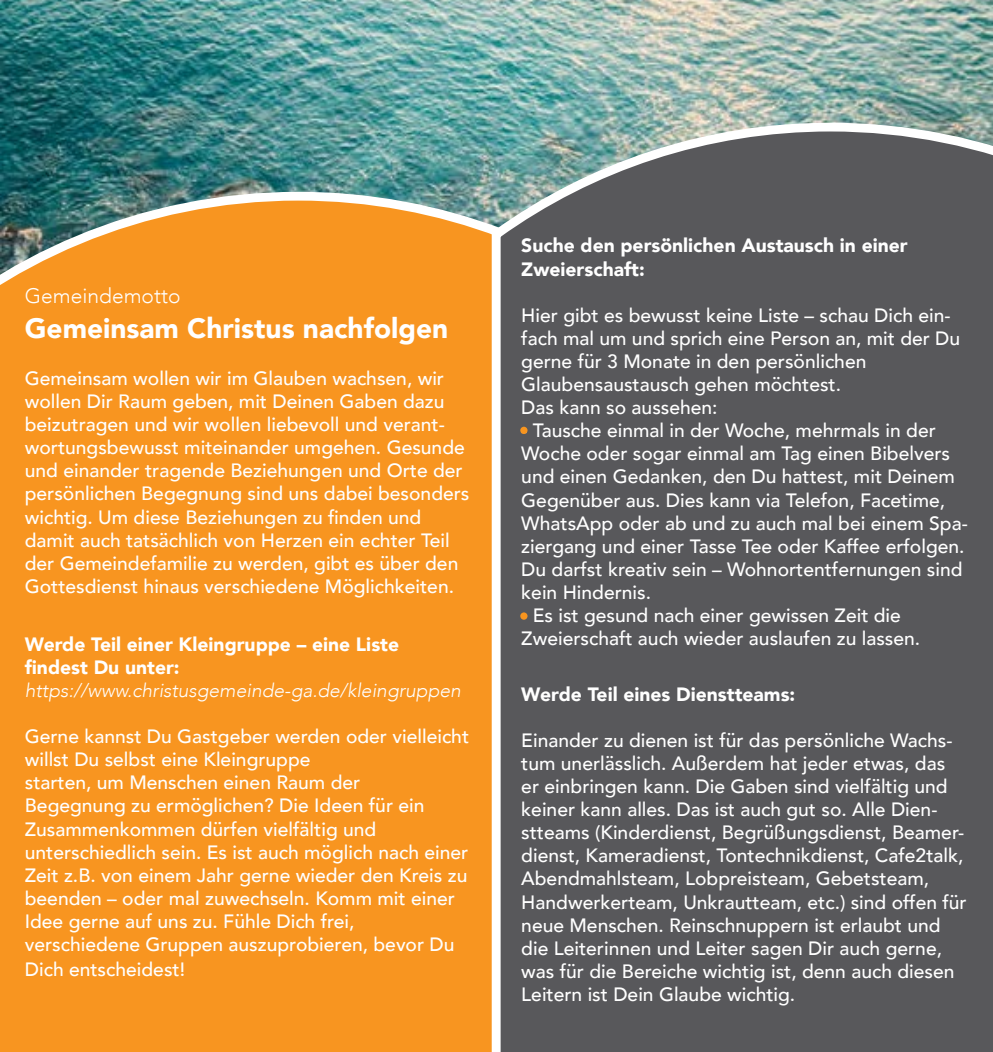
<style>
.page{position:relative;width:993px;height:1052px;background:#fff}
.page>*{position:absolute;margin:0;border:0;box-sizing:border-box;transform-origin:0 0}
.t1{font:900 28px "Avenir";color:#fff}
.t2{font:300 21px "Avenir";color:#fff}
.t3{font:500 19.25px/23.1px "Avenir";color:#fff}
.t4{font:900 19.25px/23.1px "Avenir";color:#fff}
.t5{font:italic 300 19.25px "Avenir";color:#fff}
</style>
<div class="page">
<img style="left:0;top:0;width:992px;height:187px">
<div style="left:0;top:187px;width:487px;height:865px;background:#f89520"></div>
<div style="left:487px;top:119px;width:505px;height:933px;background:#58585b"></div>
<div style="left:520px;top:427px;width:7px;height:7px;background:#f8951f;border-radius:50%"></div>
<div style="left:520px;top:612px;width:7px;height:8px;background:#f8951f;border-radius:50%"></div>
<p class="t2" style="left:25px;top:284px;width:157px">Gemeindemotto</p>
<h1 class="t1" style="left:25px;top:316px;width:425px">Gemeinsam Christus nachfolgen</h1>
<p class="t3" style="left:25px;top:369px;width:446px">Gemeinsam wollen wir im Glauben wachsen, wir wollen Dir Raum geben, mit Deinen Gaben dazu beizutragen und wir wollen liebevoll und verant&shy;wortungsbewusst miteinander umgehen. Gesunde und einander tragende Beziehungen und Orte der persönlichen Begegnung sind uns dabei besonders wichtig. Um diese Beziehungen zu finden und damit auch tatsächlich von Herzen ein echter Teil der Gemeindefamilie zu werden, gibt es über den Gottesdienst hinaus verschiedene Möglichkeiten.</p>
<p class="t4" style="left:25px;top:634px;width:376px">Werde Teil einer Kleingruppe – eine Liste findest Du unter:</p>
<p class="t5" style="left:25px;top:682px;width:437px">https://www.christusgemeinde-ga.de/kleingruppen</p>
<p class="t3" style="left:25px;top:727px;width:445px">Gerne kannst Du Gastgeber werden oder vielleicht willst Du selbst eine Kleingruppe<br>starten, um Menschen einen Raum der<br>Begegnung zu ermöglichen? Die Ideen für ein Zusammenkommen dürfen vielfältig und unterschiedlich sein. Es ist auch möglich nach einer Zeit z.B. von einem Jahr gerne wieder den Kreis zu beenden – oder mal zuwechseln. Komm mit einer Idee gerne auf uns zu. Fühle Dich frei, verschiedene Gruppen auszuprobieren, bevor Du</p>
<p class="t3" style="left:25px;top:960px;width:162px">Dich entscheidest!</p>
<p class="t4" style="left:521px;top:236px;width:388px">Suche den persönlichen Austausch in einer<br>Zweierschaft:</p>
<p class="t3" style="left:521px;top:305px;width:440px">Hier gibt es bewusst keine Liste – schau Dich ein&shy;fach mal um und sprich eine Person an, mit der Du gerne für 3 Monate in den persönlichen Glaubensaustausch gehen möchtest.<br>Das kann so aussehen:</p>
<p class="t3" style="left:521px;top:421px;width:448px">- Tausche einmal in der Woche, mehrmals in der Woche oder sogar einmal am Tag einen Bibelvers und einen Gedanken, den Du hattest, mit Deinem Gegenüber aus. Dies kann via Telefon, Facetime, WhatsApp oder ab und zu auch mal bei einem Spa&shy;ziergang und einer Tasse Tee oder Kaffee erfolgen.<br>Du darfst kreativ sein – Wohnortentfernungen sind kein Hindernis.</p>
<p class="t3" style="left:521px;top:606px;width:400px">- Es ist gesund nach einer gewissen Zeit die<br>Zweierschaft auch wieder auslaufen zu lassen.</p>
<p class="t4" style="left:521px;top:684px;width:275px">Werde Teil eines Dienstteams:</p>
<p class="t3" style="left:521px;top:730px;width:447px">Einander zu dienen ist für das persönliche Wachs&shy;tum unerlässlich. Außerdem hat jeder etwas, das er einbringen kann. Die Gaben sind vielfältig und keiner kann alles. Das ist auch gut so. Alle Dien&shy;stteams (Kinderdienst, Begrüßungsdienst, Beamer&shy;dienst, Kameradienst, Tontechnikdienst, Cafe2talk, Abendmahlsteam, Lobpreisteam, Gebetsteam, Handwerkerteam, Unkrautteam, etc.) sind offen für neue Menschen. Reinschnuppern ist erlaubt und die Leiterinnen und Leiter sagen Dir auch gerne, was für die Bereiche wichtig ist, denn auch diesen Leitern ist Dein Glaube wichtig.</p>
</div>
